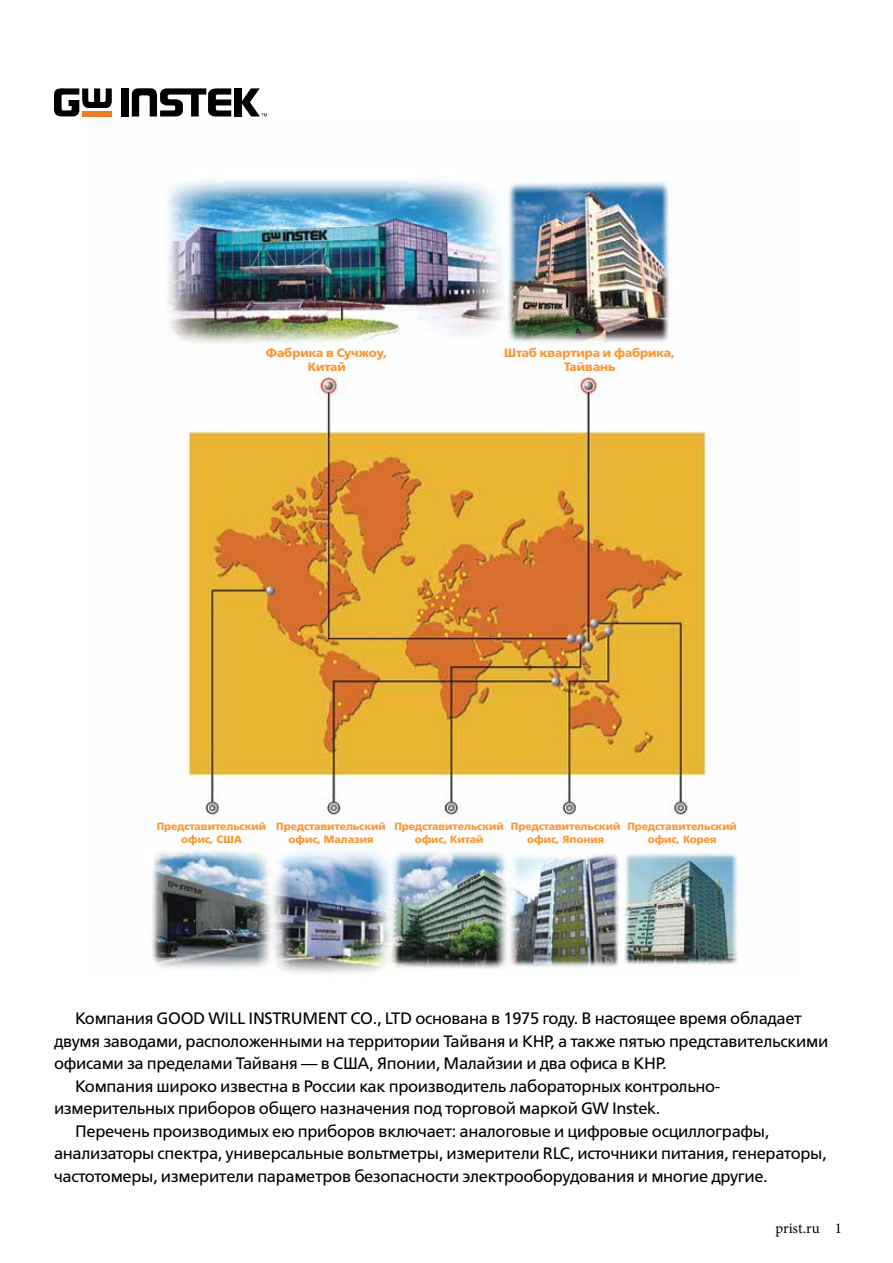
<style>
.page{position:relative;width:893px;height:1263px;background:#fff}
.page>*{position:absolute;margin:0;border:0;box-sizing:border-box;transform-origin:0 0}
.t1{font:16.5px "Free Set C";letter-spacing:-.02em;color:#000}
.t2{font:15px "Minion Pro";letter-spacing:-.005em;color:#000}
.t3{font:12px/14.4px "Free Set Bold C";color:#f89838;text-align:center}
.t4{font:10.5px/12.6px "Free Set Bold C";color:#f89838;text-align:center}
</style>
<div class="page">
<img style="left:152px;top:179px;width:586px;height:795px">
<svg style="left:54px;top:88px;width:58px;height:29px"></svg>
<div style="left:121px;top:88px;width:7px;height:29px;background:#000"></div>
<svg style="left:132px;top:88px;width:99px;height:29px"></svg>
<div style="left:234px;top:88px;width:8px;height:28px;background:#000"></div>
<div style="left:83px;top:111px;width:29px;height:5px;background:#ef7c28"></div>
<svg style="left:242px;top:88px;width:25px;height:28px"></svg>
<p class="t3" style="left:266px;top:345px;width:124px">Фабрика в Сучжоу,<br>Китай</p>
<p class="t3" style="left:504px;top:345px;width:173px">Штаб квартира и фабрика,<br>Тайвань</p>
<p class="t4" style="left:157px;top:820px;width:111px">Представительский офис, США</p>
<p class="t4" style="left:276px;top:820px;width:111px">Представительский офис, Малазия</p>
<p class="t4" style="left:394px;top:820px;width:111px">Представительский офис, Китай</p>
<p class="t4" style="left:511px;top:820px;width:111px">Представительский офис, Япония</p>
<p class="t4" style="left:627px;top:820px;width:111px">Представительский офис, Корея</p>
<p class="t1" style="left:75px;top:1010px;width:728px">Компания GOOD WILL INSTRUMENT CO., LTD основана в 1975 году. В настоящее время обладает</p>
<p class="t1" style="left:54px;top:1032px;width:776px">двумя заводами, расположенными на территории Тайваня и КНР, а также пятью представительскими</p>
<p class="t1" style="left:54px;top:1055px;width:614px">офисами за пределами Тайваня — в США, Японии, Малайзии и два офиса в КНР.</p>
<p class="t1" style="left:75px;top:1077px;width:647px">Компания широко известна в России как производитель лабораторных контрольно-</p>
<p class="t1" style="left:54px;top:1100px;width:608px">измерительных приборов общего назначения под торговой маркой GW Instek.</p>
<p class="t1" style="left:75px;top:1122px;width:696px">Перечень производимых ею приборов включает: аналоговые и цифровые осциллографы,</p>
<p class="t1" style="left:54px;top:1145px;width:774px">анализаторы спектра, универсальные вольтметры, измерители RLC, источники питания, генераторы,</p>
<p class="t1" style="left:54px;top:1167px;width:715px">частотомеры, измерители параметров безопасности электрооборудования и многие другие.</p>
<p class="t2" style="left:775px;top:1218px;width:68px">prist.ru 1</p>
</div>
